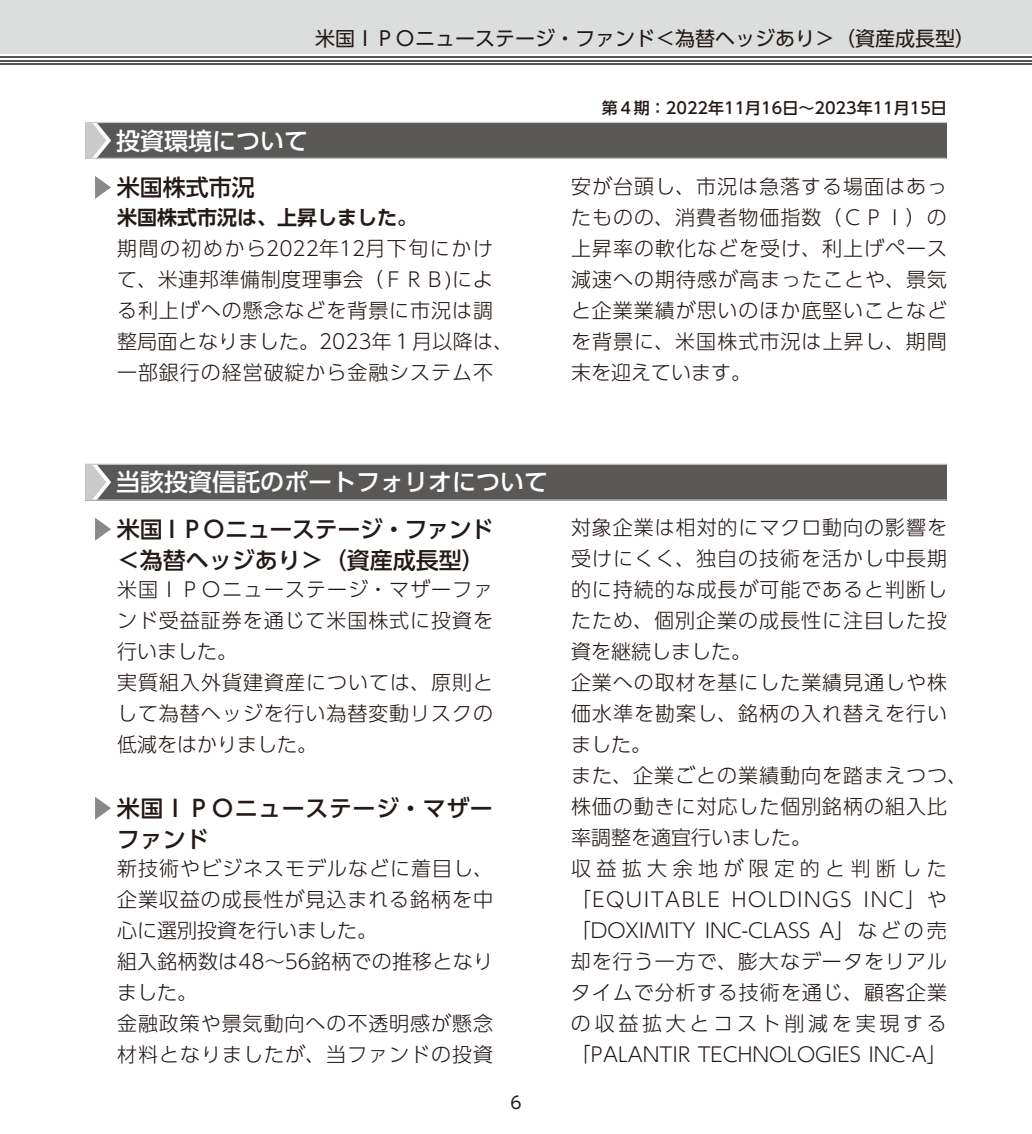
<style>
.page{position:relative;width:1032px;height:1134px;background:#fff}
.page>*{position:absolute;margin:0;border:0;box-sizing:border-box;transform-origin:0 0}
.t1{font:500 24px "UD Shin Go Pro";color:#fff}
.t2{font:500 23px/31px "UD Shin Go Pro";color:#231916}
.t3{font:500 23px/31px "UD Shin Go Pro";letter-spacing:.025em;color:#231916}
.t4{font:300 20px/31px "UD Shin Go Pro";letter-spacing:.045em;color:#231916}
.t5{font:300 20px "UD Shin Go Pro";color:#231916}
.t6{font:20px "UD Shin Go Pro";color:#231916}
.t7{font:300 20px "UD Shin Go Pro";letter-spacing:.075em;color:#231916}
.t8{font:300 20px "UD Shin Go Pro";letter-spacing:.185em;color:#231916}
.t9{font:300 20px "UD Shin Go Pro";letter-spacing:.27em;color:#231916}
.t10{font:700 20px "UD Shin Go Pro De";color:#231916}
.t11{font:17px "UD Shin Go Pro";color:#231916}
.t12{font:500 16px "UD Shin Go Pro";color:#231916}
</style>
<div class="page">
<div style="left:0;top:0;width:1032px;height:54px;background:#dcdddd"></div>
<hr style="left:0;top:63px;width:1032px;height:2px;background:#545252">
<hr style="left:0;top:60px;width:1032px;height:1px;background:#545252">
<hr style="left:0;top:56px;width:1032px;height:2px;background:#545252">
<div style="left:85px;top:122px;width:862px;height:36px;background:#595857"></div>
<hr style="left:85px;top:158px;width:861px;height:1px;background:#c9cacb">
<hr style="left:85px;top:122px;width:862px;height:1px;background:#c9cacb">
<svg style="left:85px;top:123px;width:26px;height:35px"></svg>
<div style="left:85px;top:464px;width:862px;height:36px;background:#595857"></div>
<hr style="left:85px;top:499px;width:861px;height:2px;background:#c9cacb">
<hr style="left:85px;top:464px;width:862px;height:1px;background:#c9cacb">
<svg style="left:85px;top:464px;width:26px;height:36px"></svg>
<svg style="left:95px;top:518px;width:16px;height:23px"></svg>
<svg style="left:95px;top:797px;width:16px;height:23px"></svg>
<svg style="left:95px;top:176px;width:16px;height:23px"></svg>
<p class="t6" style="left:315px;top:22px;width:661px">米国ＩＰＯニューステージ・ファンド＜為替ヘッジあり＞（資産成長型）</p>
<p class="t1" style="left:116px;top:121px;width:194px">投資環境について</p>
<p class="t2" style="left:117px;top:171px;width:140px">米国株式市況</p>
<p class="t10" style="left:117px;top:201px;width:302px">米国株式市況は、上昇しました。</p>
<p class="t4" style="left:117px;top:232px;width:397px">期間の初めから2022年12月下旬にかけて、米連邦準備制度理事会（ＦＲＢ)による利上げへの懸念などを背景に市況は調整局面となりました。2023年１月以降は、一部銀行の経営破綻から金融システム不</p>
<p class="t12" style="left:602px;top:95px;width:346px">第４期：2022年11月16日～2023年11月15日</p>
<p class="t4" style="left:571px;top:170px;width:377px;text-align:justify">安が台頭し、市況は急落する場面はあったものの、消費者物価指数（ＣＰＩ）の上昇率の軟化などを受け、利上げペース減速への期待感が高まったことや、景気と企業業績が思いのほか底堅いことなどを背景に、米国株式市況は上昇し、期間末を迎えています。</p>
<p class="t1" style="left:116px;top:463px;width:433px">当該投資信託のポートフォリオについて</p>
<p class="t2" style="left:117px;top:513px;width:378px">米国ＩＰＯニューステージ・ファンド＜為替ヘッジあり＞（資産成長型）</p>
<p class="t4" style="left:117px;top:573px;width:377px">米国ＩＰＯニューステージ・マザーファンド受益証券を通じて米国株式に投資を行いました。<br>実質組入外貨建資産については、原則として為替ヘッジを行い為替変動リスクの低減をはかりました。</p>
<p class="t3" style="left:117px;top:792px;width:378px">米国ＩＰＯニューステージ・マザーファンド</p>
<p class="t4" style="left:117px;top:852px;width:377px">新技術やビジネスモデルなどに着目し、企業収益の成長性が見込まれる銘柄を中心に選別投資を行いました。<br>組入銘柄数は48～56銘柄での推移となりました。<br>金融政策や景気動向への不透明感が懸念材料となりましたが、当ファンドの投資</p>
<p class="t11" style="left:510px;top:1089px;width:13px">6</p>
<p class="t4" style="left:571px;top:511px;width:377px">対象企業は相対的にマクロ動向の影響を</p>
<p class="t4" style="left:571px;top:542px;width:377px">受けにくく、独自の技術を活かし中長期</p>
<p class="t4" style="left:571px;top:573px;width:377px">的に持続的な成長が可能であると判断し</p>
<p class="t4" style="left:571px;top:604px;width:377px">たため、個別企業の成長性に注目した投</p>
<p class="t5" style="left:571px;top:635px;width:181px">資を継続しました。</p>
<p class="t4" style="left:571px;top:666px;width:377px">企業への取材を基にした業績見通しや株</p>
<p class="t4" style="left:571px;top:697px;width:377px">価水準を勘案し、銘柄の入れ替えを行い</p>
<p class="t4" style="left:571px;top:728px;width:81px">ました。</p>
<p class="t4" style="left:571px;top:759px;width:397px">また、企業ごとの業績動向を踏まえつつ、</p>
<p class="t4" style="left:571px;top:790px;width:377px">株価の動きに対応した個別銘柄の組入比</p>
<p class="t5" style="left:571px;top:821px;width:241px">率調整を適宜行いました。</p>
<p class="t9" style="left:571px;top:852px;width:377px">収益拡大余地が限定的と判断した</p>
<p class="t7" style="left:581px;top:883px;width:367px">｢EQUITABLE HOLDINGS INC｣や</p>
<p class="t5" style="left:581px;top:914px;width:367px">｢DOXIMITY INC-CLASS A｣ などの売</p>
<p class="t4" style="left:571px;top:945px;width:377px">却を行う一方で、膨大なデータをリアル</p>
<p class="t4" style="left:571px;top:976px;width:377px">タイムで分析する技術を通じ、顧客企業</p>
<p class="t8" style="left:571px;top:1007px;width:377px">の収益拡大とコスト削減を実現する</p>
<p class="t5" style="left:581px;top:1038px;width:357px">｢PALANTIR TECHNOLOGIES INC-A｣</p>
</div>
